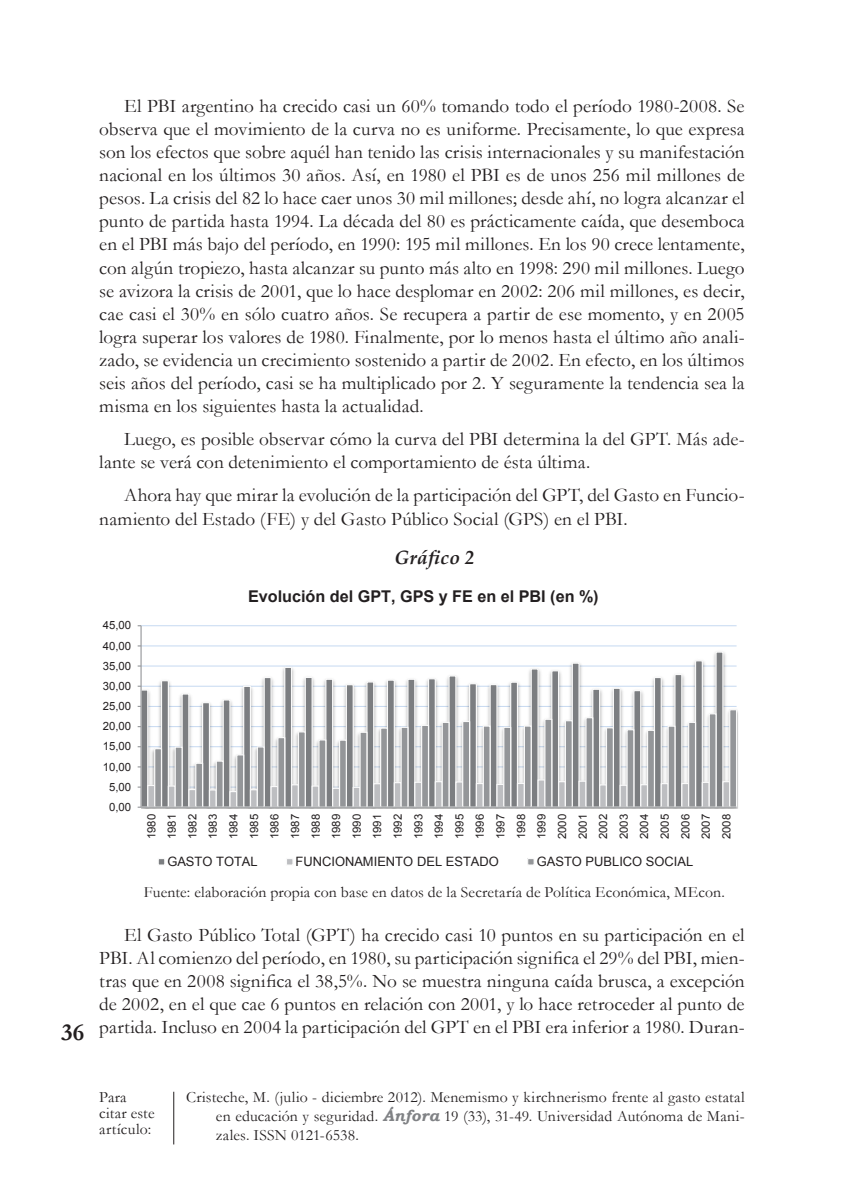
<style>
.page{position:relative;width:844px;height:1191px;background:#fff}
.page>*{position:absolute;margin:0;border:0;box-sizing:border-box;transform-origin:0 0}
.t1{font:700 24.5px "Garamond";color:#231f20}
.t2{font:19.25px/23.1px "Garamond";letter-spacing:.005em;color:#231f20;text-align:justify}
.título_gráficos{font:italic 700 19.25px "Palatino Linotype";letter-spacing:.015em;color:#231f20}
.t3{font:700 16.28px "Arial";color:#231f20}
.t4{font:15.75px/18.9px "Garamond";letter-spacing:.01em;color:#231f20;text-align:justify}
.t5{font:12.95px "Arial";color:#231f20}
.t6{font:11.38px/20.5px "Arial";color:#231f20;text-align:justify}
.s1{font-family:"Bookman Old Style";font-weight:700;font-style:italic;color:#808285}
</style>
<div class="page">
<hr style="left:173px;top:1091px;width:1px;height:53px;background:#231f20">
<svg style="left:137px;top:625px;width:601px;height:240px"></svg>
<p class="t1" style="left:61px;top:1015px;width:25px">36</p>
<p class="t2" style="left:99px;top:94px;width:646px;text-indent:25px">El PBI argentino ha crecido casi un 60% tomando todo el período 1980-2008. Se observa que el movimiento de la curva no es uniforme. Precisamente, lo que expresa son los efectos que sobre aquél han tenido las crisis internacionales y su manifestación nacional en los últimos 30 años. Así, en 1980 el PBI es de unos 256 mil millones de pesos. La crisis del 82 lo hace caer unos 30 mil millones; desde ahí, no logra alcanzar el punto de partida hasta 1994. La década del 80 es prácticamente caída, que desemboca en el PBI más bajo del período, en 1990: 195 mil millones. En los 90 crece lentamente, con algún tropiezo, hasta alcanzar su punto más alto en 1998: 290 mil millones. Luego se avizora la crisis de 2001, que lo hace desplomar en 2002: 206 mil millones, es decir, cae casi el 30% en sólo cuatro años. Se recupera a partir de ese momento, y en 2005 logra superar los valores de 1980. Finalmente, por lo menos hasta el último año anali&shy;zado, se evidencia un crecimiento sostenido a partir de 2002. En efecto, en los últimos seis años del período, casi se ha multiplicado por 2. Y seguramente la tendencia sea la misma en los siguientes hasta la actualidad.</p>
<p class="t2" style="left:99px;top:427px;width:646px;text-indent:25px">Luego, es posible observar cómo la curva del PBI determina la del GPT. Más ade&shy;lante se verá con detenimiento el comportamiento de ésta última.</p>
<p class="t2" style="left:99px;top:483px;width:646px;text-indent:25px">Ahora hay que mirar la evolución de la participación del GPT, del Gasto en Funcio&shy;namiento del Estado (FE) y del Gasto Público Social (GPS) en el PBI.</p>
<p class="título_gráficos" style="left:394px;top:544px;width:82px">Gráfico 2</p>
<p class="t6" style="left:103px;top:615px;width:30px">45,00</p>
<p class="t6" style="left:103px;top:635px;width:30px">40,00</p>
<p class="t6" style="left:103px;top:655px;width:30px">35,00</p>
<p class="t6" style="left:103px;top:676px;width:30px">30,00</p>
<p class="t6" style="left:103px;top:696px;width:30px">25,00</p>
<p class="t6" style="left:103px;top:716px;width:30px">20,00</p>
<p class="t6" style="left:103px;top:736px;width:30px">15,00</p>
<p class="t6" style="left:103px;top:756px;width:30px">10,00</p>
<p class="t6" style="left:109px;top:776px;width:24px">5,00</p>
<p class="t6" style="left:109px;top:796px;width:24px">0,00</p>
<p class="t3" style="left:248px;top:585px;width:352px">Evolución del GPT, GPS y FE en el PBI (en %)</p>
<p class="t6" style="left:141px;top:839px;width:27px;rotate:-90deg">1980<br>1981<br>1982<br>1983<br>1984<br>1985<br>1986<br>1987<br>1988<br>1989<br>1990<br>1991<br>1992<br>1993<br>1994<br>1995<br>1996<br>1997<br>1998<br>1999<br>2000<br>2001<br>2002<br>2003<br>2004<br>2005<br>2006<br>2007<br>2008</p>
<p class="t5" style="left:167px;top:853px;width:92px">GASTO TOTAL</p>
<p class="t5" style="left:295px;top:853px;width:205px">FUNCIONAMIENTO DEL ESTADO</p>
<p class="t5" style="left:536px;top:853px;width:158px">GASTO PUBLICO SOCIAL</p>
<p class="t4" style="left:144px;top:882px;width:582px">Fuente: elaboración propia con base en datos de la Secretaría de Política Económica, MEcon.</p>
<p class="t2" style="left:99px;top:922px;width:646px;text-indent:25px">El Gasto Público Total (GPT) ha crecido casi 10 puntos en su participación en el PBI. Al comienzo del período, en 1980, su participación significa el 29% del PBI, mien&shy;tras que en 2008 significa el 38,5%. No se muestra ninguna caída brusca, a excepción de 2002, en el que cae 6 puntos en relación con 2001, y lo hace retroceder al punto de partida. Incluso en 2004 la participación del GPT en el PBI era inferior a 1980. Duran-</p>
<p class="t4" style="left:99px;top:1088px;width:57px;line-height:15.8px;text-align:left">Para citar este artículo:</p>
<p class="t4" style="left:216px;top:1087px;width:530px;text-indent:-30px">Cristeche, M. (julio - diciembre 2012). Menemismo y kirchnerismo frente al gasto estatal en educación y seguridad. <span class="s1">Ánfora</span> 19 (33), 31-49. Universidad Autónoma de Mani&shy;zales. ISSN 0121-6538.</p>
</div>
